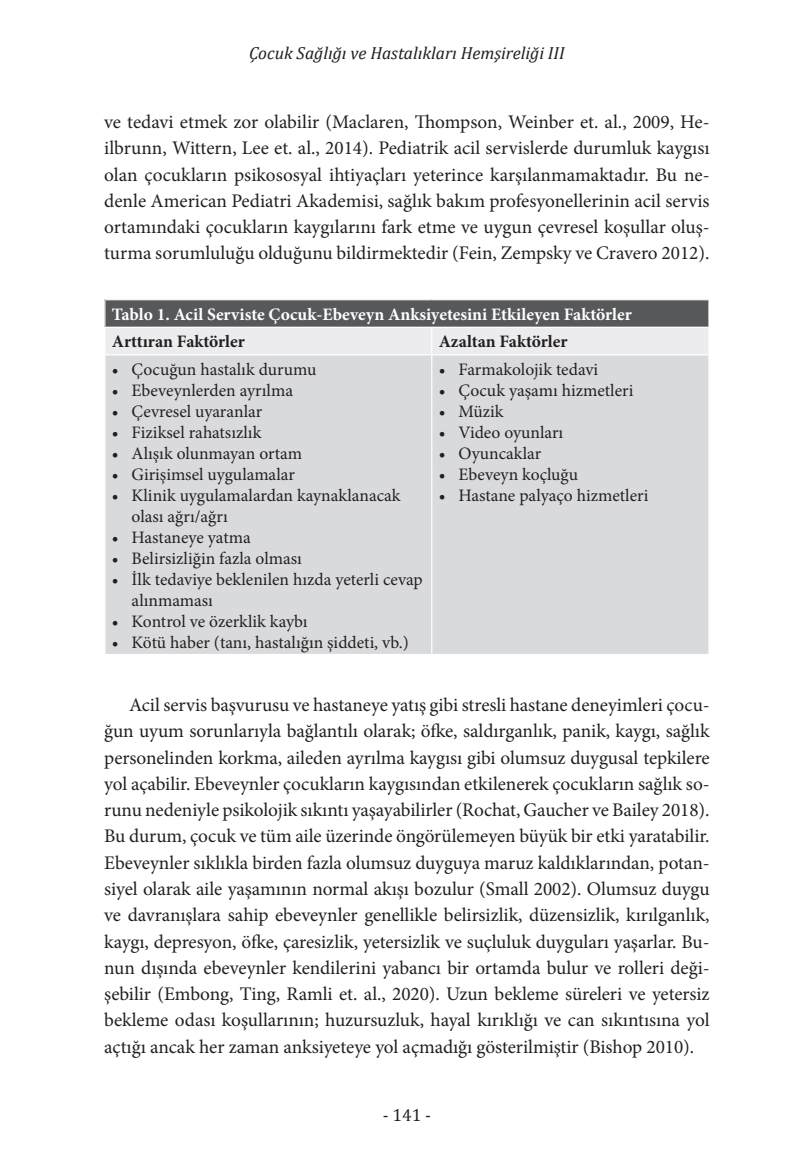
<style>
.page{position:relative;width:794px;height:1166px;background:#fff}
.page>*{position:absolute;margin:0;border:0;box-sizing:border-box;transform-origin:0 0}
.t1{font:19.25px/26.2px "Minion Pro";letter-spacing:-.005em;color:#231f20;text-align:justify}
.t2{font:17.5px/21px "Minion Pro";color:#231f20}
.t3{font:700 17.5px "Minion Pro";color:#fff}
.t4{font:italic 17.5px "Cambria";color:#231f20}
.t5{font:700 17.5px "Minion Pro";letter-spacing:-.005em;color:#231f20}
.t6{font:17.5px "Cambria";color:#231f20}
</style>
<div class="page">
<div style="left:105px;top:355px;width:603px;height:299px;background:#d9dadc"></div>
<hr style="left:431px;top:355px;width:1px;height:299px;background:#fff">
<svg style="left:104px;top:300px;width:605px;height:54px;background:#a2a3a4"></svg>
<hr style="left:104px;top:327px;width:328px;height:1px;background:#fff">
<hr style="left:432px;top:327px;width:277px;height:1px;background:#fff">
<p class="t4" style="left:249px;top:41px;width:317px">Çocuk Sağlığı ve Hastalıkları Hemşireliği III</p>
<p class="t1" style="left:104px;top:109px;width:607px">ve tedavi etmek zor olabilir (Maclaren, Thompson, Weinber et. al., 2009, He&shy;ilbrunn, Wittern, Lee et. al., 2014). Pediatrik acil servislerde durumluk kaygısı olan çocukların psikososyal ihtiyaçları yeterince karşılanmamaktadır. Bu ne&shy;denle American Pediatri Akademisi, sağlık bakım profesyonellerinin acil servis ortamındaki çocukların kaygılarını fark etme ve uygun çevresel koşullar oluş&shy;turma sorumluluğu olduğunu bildirmektedir (Fein, Zempsky ve Cravero 2012).</p>
<p class="t3" style="left:112px;top:302px;width:521px">Tablo 1. Acil Serviste Çocuk-Ebeveyn Anksiyetesini Etkileyen Faktörler</p>
<p class="t5" style="left:112px;top:329px;width:135px">Arttıran Faktörler</p>
<p class="t5" style="left:439px;top:329px;width:130px">Azaltan Faktörler</p>
<p class="t2" style="left:112px;top:358px;width:206px">• Çocuğun hastalık durumu</p>
<p class="t2" style="left:112px;top:379px;width:183px">• Ebeveynlerden ayrılma</p>
<p class="t2" style="left:112px;top:400px;width:152px">• Çevresel uyaranlar</p>
<p class="t2" style="left:112px;top:421px;width:151px">• Fiziksel rahatsızlık</p>
<p class="t2" style="left:112px;top:442px;width:192px">• Alışık olunmayan ortam</p>
<p class="t2" style="left:112px;top:463px;width:185px">• Girişimsel uygulamalar</p>
<p class="t2" style="left:132px;top:484px;width:270px;text-indent:-20px">• Klinik uygulamalardan kaynaklanacak olası ağrı/ağrı</p>
<p class="t2" style="left:112px;top:526px;width:140px">• Hastaneye yatma</p>
<p class="t2" style="left:112px;top:547px;width:192px">• Belirsizliğin fazla olması</p>
<p class="t2" style="left:132px;top:568px;width:292px;text-indent:-20px">• İlk tedaviye beklenilen hızda yeterli cevap alınmaması</p>
<p class="t2" style="left:112px;top:610px;width:197px">• Kontrol ve özerklik kaybı</p>
<p class="t2" style="left:112px;top:631px;width:299px">• Kötü haber (tanı, hastalığın şiddeti, vb.)</p>
<p class="t2" style="left:439px;top:358px;width:161px">• Farmakolojik tedavi</p>
<p class="t2" style="left:439px;top:379px;width:196px">• Çocuk yaşamı hizmetleri</p>
<p class="t2" style="left:439px;top:400px;width:66px">• Müzik</p>
<p class="t2" style="left:439px;top:421px;width:126px">• Video oyunları</p>
<p class="t2" style="left:439px;top:442px;width:104px">• Oyuncaklar</p>
<p class="t2" style="left:439px;top:463px;width:141px">• Ebeveyn koçluğu</p>
<p class="t2" style="left:439px;top:484px;width:211px">• Hastane palyaço hizmetleri</p>
<p class="t1" style="left:104px;top:692px;width:607px;text-indent:25px">Acil servis başvurusu ve hastaneye yatış gibi stresli hastane deneyimleri çocu&shy;ğun uyum sorunlarıyla bağlantılı olarak; öfke, saldırganlık, panik, kaygı, sağlık personelinden korkma, aileden ayrılma kaygısı gibi olumsuz duygusal tepkilere yol açabilir. Ebeveynler çocukların kaygısından etkilenerek çocukların sağlık so&shy;runu nedeniyle psikolojik sıkıntı yaşayabilirler (Rochat, Gaucher ve Bailey 2018).<br>Bu durum, çocuk ve tüm aile üzerinde öngörülemeyen büyük bir etki yaratabilir.<br>Ebeveynler sıklıkla birden fazla olumsuz duyguya maruz kaldıklarından, potan&shy;siyel olarak aile yaşamının normal akışı bozulur (Small 2002). Olumsuz duygu ve davranışlara sahip ebeveynler genellikle belirsizlik, düzensizlik, kırılganlık, kaygı, depresyon, öfke, çaresizlik, yetersizlik ve suçluluk duyguları yaşarlar. Bu&shy;nun dışında ebeveynler kendilerini yabancı bir ortamda bulur ve rolleri deği&shy;şebilir (Embong, Ting, Ramli et. al., 2020). Uzun bekleme süreleri ve yetersiz bekleme odası koşullarının; huzursuzluk, hayal kırıklığı ve can sıkıntısına yol açtığı ancak her zaman anksiyeteye yol açmadığı gösterilmiştir (Bishop 2010).</p>
<p class="t6" style="left:383px;top:1104px;width:50px">- 141 -</p>
</div>
